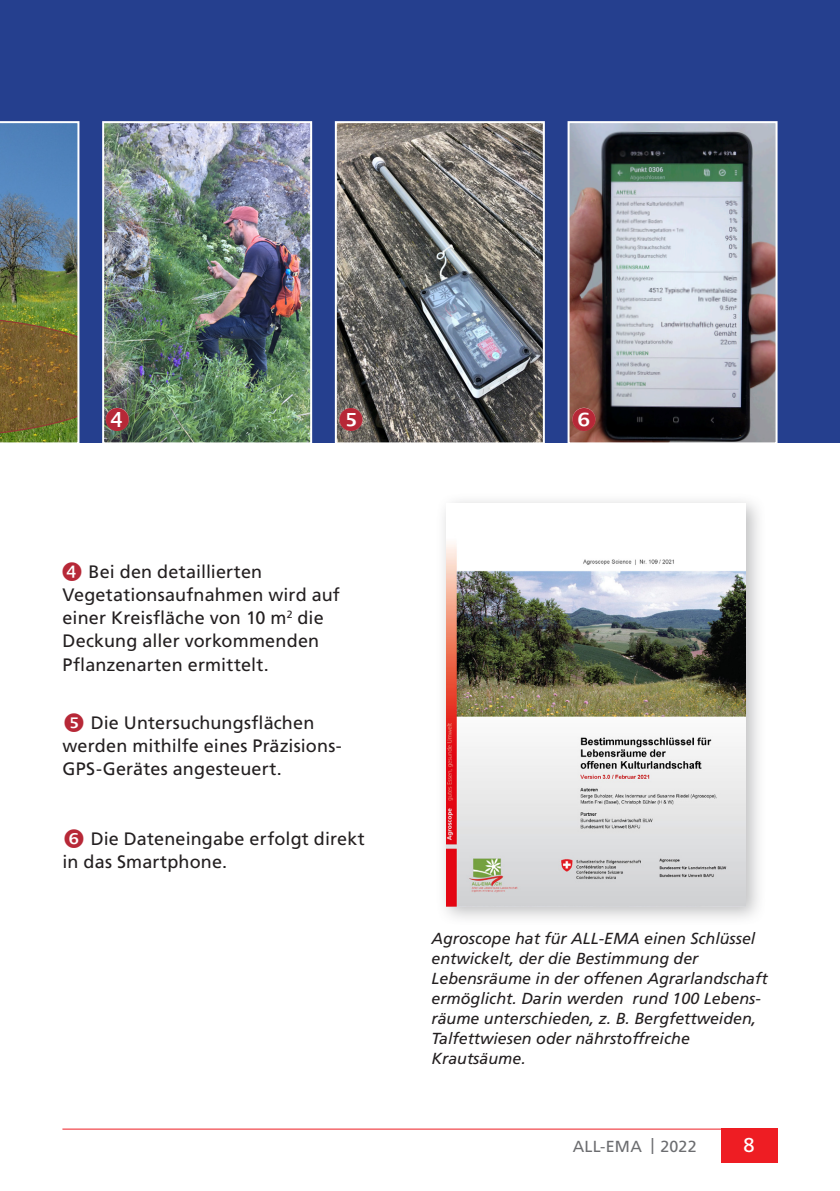
<style>
.page{position:relative;width:840px;height:1191px;background:#fff}
.page>*{position:absolute;margin:0;border:0;box-sizing:border-box;transform-origin:0 0}
.t1{font:20px "Frutiger LT Std";color:#fff}
.Lauftext__Flattersat{font:18px/23.2px "Frutiger LT Std";letter-spacing:.01em;color:#231f20}
.Grafiken{font:italic 16px/20px "Frutiger LT Std";color:#231f20}
.t2{font:16px "Frutiger LT Std";letter-spacing:.015em;color:#6c6d70}
</style>
<div class="page">
<hr style="left:62px;top:1128px;width:715px;height:1px;background:#ee1d23">
<div style="left:720px;top:1128px;width:57px;height:34px;background:#ee1d23"></div>
<svg style="left:839px;top:0;width:1px;height:443px"></svg>
<div style="left:0;top:0;width:839px;height:442px;background:#253f8e"></div>
<img style="left:0;top:121px;width:80px;height:322px">
<img style="left:101px;top:121px;width:212px;height:322px">
<img style="left:333px;top:121px;width:212px;height:322px">
<svg style="left:566px;top:121px;width:212px;height:322px;background:#8d8c91"></svg>
<div style="left:435px;top:493px;width:330px;height:433px;background:#6c6d70;opacity:.44"></div>
<img style="left:446px;top:503px;width:299px;height:403px">
<svg style="left:106px;top:407px;width:23px;height:24px"></svg>
<svg style="left:339px;top:407px;width:23px;height:24px"></svg>
<svg style="left:572px;top:407px;width:23px;height:24px"></svg>
<p class="Lauftext__Flattersat" style="left:62px;top:560px;width:279px;text-indent:26px">Bei den detaillierten<br>Vegetationsaufnahmen wird auf einer Kreisfläche von 10 m<sup>2</sup> die<br>Deckung aller vorkommenden<br>Pflanzenarten ermittelt.</p>
<p class="Lauftext__Flattersat" style="left:62px;top:711px;width:280px;text-indent:28px">Die Untersuchungsflächen werden mithilfe eines Präzisions-<br>GPS-Gerätes angesteuert.</p>
<p class="Lauftext__Flattersat" style="left:62px;top:827px;width:304px;text-indent:28px">Die Dateneingabe erfolgt direkt in das Smartphone.</p>
<p class="Grafiken" style="left:431px;top:928px;width:337px">Agroscope hat für ALL-EMA einen Schlüssel entwickelt, der die Bestimmung der Lebensräume in der offenen Agrarlandschaft ermöglicht. Darin werden rund 100 Lebens&shy;räume unterschieden, z. B. Bergfettweiden, Talfettwiesen oder nährstoffreiche Krautsäume.</p>
<p class="t2" style="left:572px;top:1137px;width:125px">ALL-EMA | 2022</p>
<p class="t1" style="left:743px;top:1133px;width:13px">8</p>
</div>
